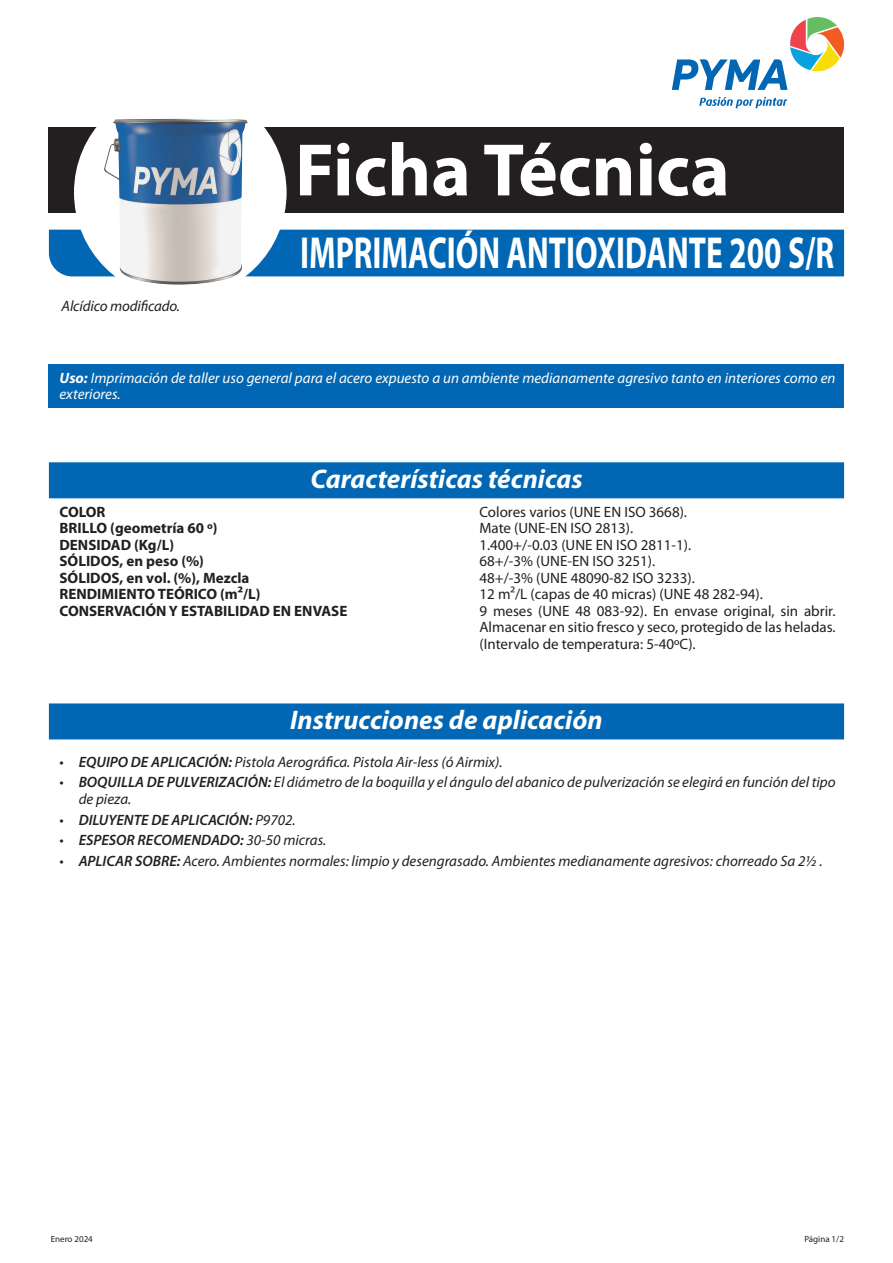
<style>
.page{position:relative;width:893px;height:1263px;background:#fff}
.page>*{position:absolute;margin:0;border:0;box-sizing:border-box;transform-origin:0 0}
.t1{font:700 75px "Myriad Pro";color:#fff}
.t2{font:700 45px "Myriad Pro";color:#fff;scale:.7 1}
.t3{font:italic 700 27px "Myriad Pro";color:#fff}
.t4{font:italic 15px/16.5px "Myriad Pro";color:#231f20}
.t5{font:15px/16.5px "Myriad Pro";color:#231f20;text-align:justify}
.t6{font:700 15px "Myriad Pro";color:#231f20}
.t7{font:italic 15px/16.5px "Myriad Pro";color:#fff}
.t8{font:italic 600 15px "Myriad Pro";color:#231f20}
.t9{font:9px "Myriad Pro";color:#231f20}
.s1{font-weight:700}
.s2{font-weight:600}
.s3{font-weight:400}
</style>
<div class="page">
<svg style="left:672px;top:17px;width:172px;height:73px"></svg>
<svg style="left:699px;top:97px;width:88px;height:11px"></svg>
<div style="left:49px;top:128px;width:795px;height:85px;background:#231f20"></div>
<div style="left:49px;top:230px;width:795px;height:46px;background:#0166b3"></div>
<div style="left:74px;top:86px;width:213px;height:213px;background:#fff;border-radius:50%"></div>
<img style="left:103px;top:119px;width:145px;height:166px">
<div style="left:49px;top:462px;width:795px;height:36px;background:#0166b3"></div>
<div style="left:49px;top:364px;width:795px;height:44px;background:#0166b3"></div>
<div style="left:49px;top:703px;width:795px;height:36px;background:#0166b3"></div>
<p class="t4" style="left:62px;top:298px;width:120px">Alcídico modificado.</p>
<h1 class="t1" style="left:295px;top:128px;width:436px">Ficha Técnica</h1>
<h2 class="t2" style="left:300px;top:228px;width:765px">IMPRIMACIÓN ANTIOXIDANTE 200 S/R</h2>
<p class="t7" style="left:60px;top:370px;width:777px"><span class="s1">Uso:</span> Imprimación de taller uso general para el acero expuesto a un ambiente medianamente agresivo tanto en interiores como en exteriores.</p>
<h3 class="t3" style="left:310px;top:464px;width:274px">Características técnicas</h3>
<p class="t6" style="left:60px;top:503px;width:47px">COLOR</p>
<p class="t5" style="left:479px;top:504px;width:209px">Colores varios (UNE EN ISO 3668).</p>
<p class="t6" style="left:60px;top:520px;width:160px">BRILLO (geometría 60 º)</p>
<p class="t5" style="left:479px;top:520px;width:155px">Mate (UNE-EN ISO 2813).</p>
<p class="t6" style="left:60px;top:536px;width:116px">DENSIDAD (Kg/L)</p>
<p class="t5" style="left:479px;top:537px;width:213px">1.400+/-0.03 (UNE EN ISO 2811-1).</p>
<p class="t6" style="left:60px;top:553px;width:146px">SÓLIDOS, en peso (%)</p>
<p class="t5" style="left:479px;top:553px;width:177px">68+/-3% (UNE-EN ISO 3251).</p>
<p class="t6" style="left:60px;top:569px;width:191px">SÓLIDOS, en vol. (%), Mezcla</p>
<p class="t5" style="left:479px;top:570px;width:217px">48+/-3% (UNE 48090-82 ISO 3233).</p>
<p class="t6" style="left:60px;top:586px;width:202px">RENDIMIENTO TEÓRICO (m²/L)</p>
<p class="t5" style="left:479px;top:586px;width:285px">12 m²/L (capas de 40 micras) (UNE 48 282-94).</p>
<p class="t6" style="left:60px;top:602px;width:289px">CONSERVACIÓN Y ESTABILIDAD EN ENVASE</p>
<p class="t5" style="left:479px;top:603px;width:358px">9 meses (UNE 48 083-92). En envase original, sin abrir.<br>Almacenar en sitio fresco y seco, protegido de las heladas. (Intervalo de temperatura: 5-40ºC).</p>
<h3 class="t3" style="left:290px;top:705px;width:314px">Instrucciones de aplicación</h3>
<p class="t4" style="left:60px;top:754px;width:445px">• <span class="s2">EQUIPO DE APLICACIÓN:</span> Pistola Aerográfica. Pistola Air-less (ó Airmix).</p>
<p class="t4" style="left:79px;top:774px;width:758px;text-indent:-19px">• <span class="s2">BOQUILLA DE PULVERIZACIÓN:</span> El diámetro de la boquilla y el ángulo del abanico de pulverización se elegirá en función del tipo de pieza.</p>
<p class="t8" style="left:60px;top:811px;width:238px"><span class="s3">•</span> DILUYENTE DE APLICACIÓN: <span class="s3">P9702.</span></p>
<p class="t8" style="left:60px;top:832px;width:268px"><span class="s3">•</span> ESPESOR RECOMENDADO: <span class="s3">30-50 micras.</span></p>
<p class="t4" style="left:60px;top:853px;width:764px">• <span class="s2">APLICAR SOBRE:</span> Acero. Ambientes normales: limpio y desengrasado. Ambientes medianamente agresivos: chorreado Sa 2½ .</p>
<p class="t9" style="left:51px;top:1234px;width:44px">Enero 2024</p>
<p class="t9" style="left:804px;top:1234px;width:41px">Página 1/2</p>
</div>
